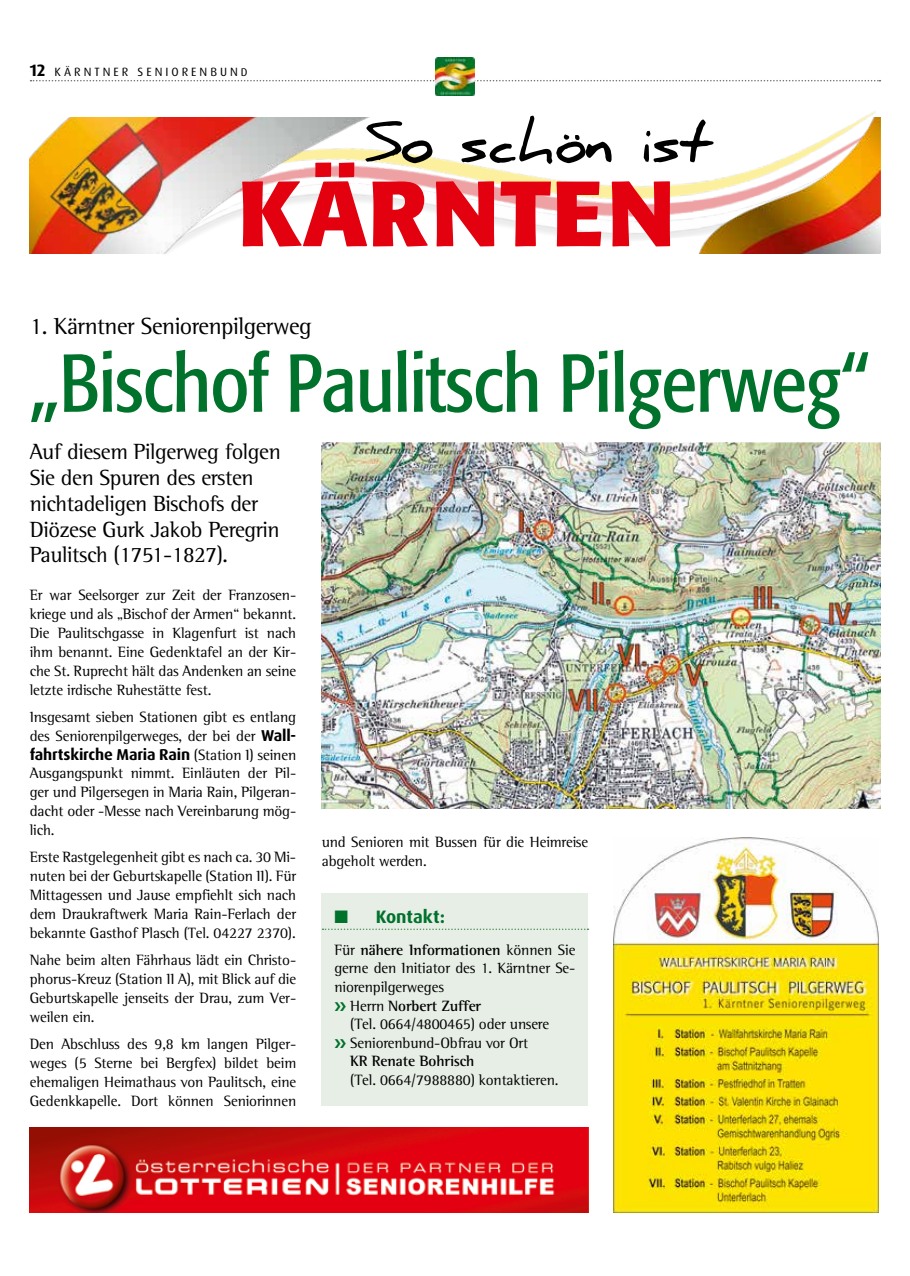
<style>
.page{position:relative;width:910px;height:1276px;background:#fff}
.page>*{position:absolute;margin:0;border:0;box-sizing:border-box;transform-origin:0 0}
.t1{font:700 91.5px "Formata";letter-spacing:.01em;color:#e3000f}
.t2{font:condensed 81px "Formata";letter-spacing:-.01em;color:#00722c}
.t3{font:700 54px "Daniel";color:#000}
.t4{font:24px "Rotis Semi Serif";letter-spacing:-.02em;color:#000}
.t5{font:22.5px/25.8px "Rotis Semi Serif";letter-spacing:-.02em;color:#000}
.t6{font:700 18px "Dax Pro";color:#00722c}
.t7{font:700 15.75px "Dax Pro";letter-spacing:-.01em;color:#000}
.t8{font:15.3px/18.9px "Rotis Semi Serif";letter-spacing:-.01em;color:#000;text-align:justify}
.t9{font:700 15.3px "Rotis Semi Serif";letter-spacing:-.01em;color:#000}
.t10{font:12px "Dax Pro";letter-spacing:.25em;color:#000}
.s1{font-weight:700;font-size:16.5px}
.s2{font-size:11.25px}
.s3{font-family:"Dax Pro";font-weight:700;font-size:15.75px}
.s4{font-family:"Rotis Semi Serif";font-weight:400;font-size:15.3px}
.s5{font-weight:400}
</style>
<div class="page">
<svg style="left:31px;top:80px;width:97px;height:1px"></svg>
<div style="left:322px;top:893px;width:266px;height:213px;background:#e7eee6"></div>
<img style="left:322px;top:442px;width:558px;height:366px">
<img style="left:128px;top:57px;width:754px;height:197px">
<img style="left:30px;top:117px;width:344px;height:136px">
<img style="left:699px;top:117px;width:181px;height:137px">
<img style="left:614px;top:837px;width:265px;height:375px">
<svg style="left:322px;top:928px;width:266px;height:2px"></svg>
<img style="left:30px;top:1127px;width:558px;height:85px">
<p class="t10" style="left:30px;top:64px;width:219px"><span class="s1">12</span> KÄRNTNER SENIORENBUN<span class="s2">D</span></p>
<h3 class="t3" style="left:366px;top:112px;width:346px">So schön ist</h3>
<h1 class="t1" style="left:238px;top:156px;width:439px">KÄRNTEN</h1>
<h3 class="t4" style="left:30px;top:312px;width:283px">1. Kärntner Seniorenpilgerweg</h3>
<h2 class="t2" style="left:30px;top:336px;width:842px">„Bischof Paulitsch Pilgerweg“</h2>
<h3 class="t5" style="left:30px;top:439px;width:253px">Auf diesem Pilgerweg folgen<br>Sie den Spuren des ersten nichtadeligen Bischofs der<br>Diözese Gurk Jakob Peregrin<br>Paulitsch (1751-1827).</h3>
<p class="t8" style="left:30px;top:585px;width:268px">Er war Seelsorger zur Zeit der Franzosen&shy;kriege und als „Bischof der Armen“ bekannt.<br>Die Paulitschgasse in Klagenfurt ist nach ihm benannt. Eine Gedenktafel an der Kir&shy;che St. Ruprecht hält das Andenken an seine letzte irdische Ruhestätte fest.</p>
<p class="t8" style="left:30px;top:707px;width:268px">Insgesamt sieben Stationen gibt es entlang des Seniorenpilgerweges, der bei der <span class="s3">Wall-</span></p>
<p class="t7" style="left:30px;top:744px;width:268px">fahrtskirche Maria Rain <span class="s4">(Station I) seinen</span></p>
<p class="t8" style="left:30px;top:764px;width:268px">Ausgangspunkt nimmt. Einläuten der Pil&shy;ger und Pilgersegen in Maria Rain, Pilgeran&shy;dacht oder -Messe nach Vereinbarung mög&shy;lich.</p>
<p class="t8" style="left:30px;top:848px;width:268px">Erste Rastgelegenheit gibt es nach ca. 30 Mi&shy;nuten bei der Geburtskapelle (Station II). Für Mittagessen und Jause empfiehlt sich nach dem Draukraftwerk Maria Rain-Ferlach der bekannte Gasthof Plasch (Tel. 04227 2370).</p>
<p class="t8" style="left:30px;top:950px;width:268px">Nahe beim alten Fährhaus lädt ein Christo&shy;phorus-Kreuz (Station II A), mit Blick auf die Geburtskapelle jenseits der Drau, zum Ver&shy;weilen ein.</p>
<p class="t8" style="left:30px;top:1034px;width:268px">Den Abschluss des 9,8 km langen Pilger&shy;weges (5 Sterne bei Bergfex) bildet beim ehemaligen Heimathaus von Paulitsch, eine Gedenkkapelle. Dort können Seniorinnen</p>
<p class="t8" style="left:322px;top:833px;width:268px">und Senioren mit Bussen für die Heimreise abgeholt werden.</p>
<p class="t6" style="left:334px;top:905px;width:112px">■ Kontakt:</p>
<p class="t9" style="left:334px;top:940px;width:242px"><span class="s5">Für</span> nähere Informationen <span class="s5">können Sie</span></p>
<p class="t8" style="left:334px;top:958px;width:242px">gerne den Initiator des 1. Kärntner Se-</p>
<p class="t8" style="left:334px;top:977px;width:111px">niorenpilgerweges</p>
<p class="t9" style="left:350px;top:996px;width:133px"><span class="s5">Herrn</span> Norbert Zuffer</p>
<p class="t8" style="left:350px;top:1014px;width:200px">(Tel. 0664/4800465) oder unsere</p>
<p class="t8" style="left:350px;top:1033px;width:180px">Seniorenbund-Obfrau vor Ort</p>
<p class="t9" style="left:350px;top:1052px;width:126px">KR Renate Bohrisch</p>
<p class="t8" style="left:350px;top:1070px;width:210px">(Tel. 0664/7988880) kontaktieren.</p>
</div>
